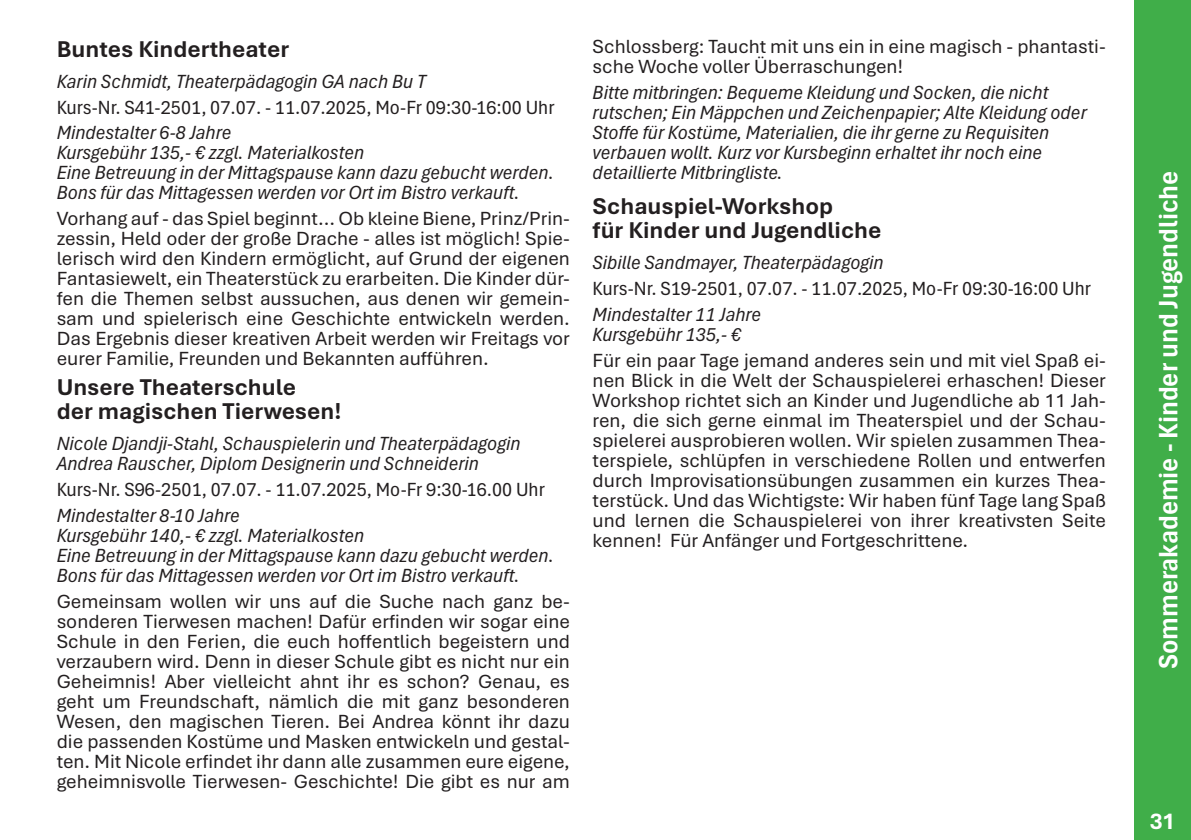
<style>
.page{position:relative;width:1191px;height:840px;background:#fff}
.page>*{position:absolute;margin:0;border:0;box-sizing:border-box;transform-origin:0 0}
.t1{font:700 condensed 28px "Aptos";color:#fff}
.t2{font:700 24px/24px "Aptos";color:#231f20}
.t3{font:700 24px "Aptos";color:#fff}
.t4{font:20px/20px "Aptos";color:#231f20;text-align:justify}
.t5{font:italic condensed 20px/20px "Aptos";color:#231f20}
.t6{font:condensed 20px "Aptos";color:#231f20}
</style>
<div class="page">
<div style="left:1134px;top:0;width:57px;height:839px;background:#40ae49"></div>
<p class="t2" style="left:57px;top:36px;width:234px">Buntes Kindertheater</p>
<p class="t5" style="left:57px;top:71px;width:371px">Karin Schmidt, Theaterpädagogin GA nach Bu T</p>
<p class="t6" style="left:57px;top:93px;width:499px">Kurs-Nr. S41-2501, 07.07. - 11.07.2025, Mo-Fr 09:30-16:00 Uhr</p>
<p class="t5" style="left:57px;top:122px;width:498px">Mindestalter 6-8 Jahre<br>Kursgebühr 135,- € zzgl. Materialkosten<br>Eine Betreuung in der Mittagspause kann dazu gebucht werden.<br>Bons für das Mittagessen werden vor Ort im Bistro verkauft.</p>
<p class="t4" style="left:57px;top:208px;width:515px">Vorhang auf - das Spiel beginnt... Ob kleine Biene, Prinz/Prin&shy;zessin, Held oder der große Drache - alles ist möglich! Spie&shy;lerisch wird den Kindern ermöglicht, auf Grund der eigenen Fantasiewelt, ein Theaterstück zu erarbeiten. Die Kinder dür&shy;fen die Themen selbst aussuchen, aus denen wir gemein&shy;sam und spielerisch eine Geschichte entwickeln werden.<br>Das Ergebnis dieser kreativen Arbeit werden wir Freitags vor eurer Familie, Freunden und Bekannten aufführen.</p>
<p class="t2" style="left:57px;top:374px;width:286px">Unsere Theaterschule<br>der magischen Tierwesen!</p>
<p class="t5" style="left:57px;top:433px;width:465px">Nicole Djandji-Stahl, Schauspielerin und Theaterpädagogin<br>Andrea Rauscher, Diplom Designerin und Schneiderin</p>
<p class="t6" style="left:57px;top:475px;width:490px">Kurs-Nr. S96-2501, 07.07. - 11.07.2025, Mo-Fr 9:30-16.00 Uhr</p>
<p class="t5" style="left:57px;top:504px;width:498px">Mindestalter 8-10 Jahre<br>Kursgebühr 140,- € zzgl. Materialkosten<br>Eine Betreuung in der Mittagspause kann dazu gebucht werden.<br>Bons für das Mittagessen werden vor Ort im Bistro verkauft.</p>
<p class="t4" style="left:57px;top:590px;width:515px">Gemeinsam wollen wir uns auf die Suche nach ganz be&shy;sonderen Tierwesen machen! Dafür erfinden wir sogar eine Schule in den Ferien, die euch hoffentlich begeistern und verzaubern wird. Denn in dieser Schule gibt es nicht nur ein Geheimnis! Aber vielleicht ahnt ihr es schon? Genau, es geht um Freundschaft, nämlich die mit ganz besonderen Wesen, den magischen Tieren. Bei Andrea könnt ihr dazu die passenden Kostüme und Masken entwickeln und gestal&shy;ten. Mit Nicole erfindet ihr dann alle zusammen eure eigene, geheimnisvolle Tierwesen- Geschichte! Die gibt es nur am</p>
<p class="t4" style="left:592px;top:35px;width:515px">Schlossberg: Taucht mit uns ein in eine magisch - phantasti&shy;sche Woche voller Überraschungen!</p>
<p class="t5" style="left:592px;top:81px;width:496px">Bitte mitbringen: Bequeme Kleidung und Socken, die nicht rutschen; Ein Mäppchen und Zeichenpapier; Alte Kleidung oder Stoffe für Kostüme, Materialien, die ihr gerne zu Requisiten verbauen wollt. Kurz vor Kursbeginn erhaltet ihr noch eine detaillierte Mitbringliste.</p>
<p class="t2" style="left:592px;top:193px;width:290px">Schauspiel-Workshop<br>für Kinder und Jugendliche</p>
<p class="t5" style="left:592px;top:252px;width:292px">Sibille Sandmayer, Theaterpädagogin</p>
<p class="t6" style="left:592px;top:275px;width:500px">Kurs-Nr. S19-2501, 07.07. - 11.07.2025, Mo-Fr 09:30-16:00 Uhr</p>
<p class="t5" style="left:592px;top:303px;width:170px">Mindestalter 11 Jahre<br>Kursgebühr 135,- €</p>
<p class="t4" style="left:592px;top:349px;width:515px">Für ein paar Tage jemand anderes sein und mit viel Spaß ei&shy;nen Blick in die Welt der Schauspielerei erhaschen! Dieser Workshop richtet sich an Kinder und Jugendliche ab 11 Jah&shy;ren, die sich gerne einmal im Theaterspiel und der Schau&shy;spielerei ausprobieren wollen. Wir spielen zusammen Thea&shy;terspiele, schlüpfen in verschiedene Rollen und entwerfen durch Improvisationsübungen zusammen ein kurzes Thea&shy;terstück. Und das Wichtigste: Wir haben fünf Tage lang Spaß und lernen die Schauspielerei von ihrer kreativsten Seite kennen! Für Anfänger und Fortgeschrittene.</p>
<h1 class="t1" style="left:1149px;top:669px;width:500px;rotate:-90deg">Sommerakademie - Kinder und Jugendliche</h1>
<p class="t3" style="left:1149px;top:803px;width:27px">31</p>
</div>
